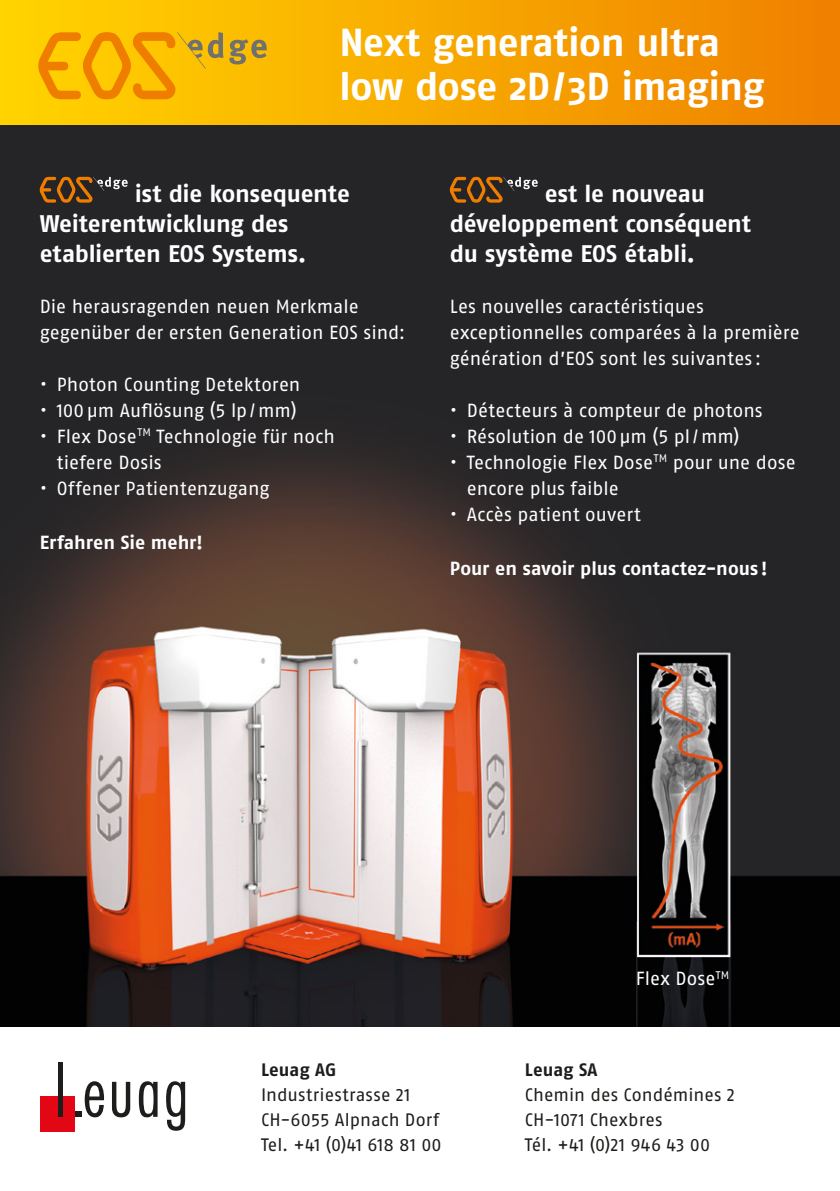
<style>
.page{position:relative;width:840px;height:1191px;background:#fff}
.page>*{position:absolute;margin:0;border:0;box-sizing:border-box;transform-origin:0 0}
.t1{font:700 39px/44px "Fago No";letter-spacing:-.015em;color:#fff}
.t2{font:700 24px/30px "Fago No";letter-spacing:-.01em;color:#fff}
.t3{font:19px/26px "Fago No Regular LF";color:#fff}
.t4{font:700 19px "Fago No";color:#fff}
.t5{font:18px/25px "Fago No Regular LF";letter-spacing:.005em;color:#1d1d1b}
.t6{font:700 18px "Fago No";color:#1d1d1b}
</style>
<div class="page">
<div style="left:40px;top:1097px;width:35px;height:35px;background:#e30614"></div>
<hr style="left:59px;top:1062px;width:4px;height:54px;background:#1d1d1b">
<svg style="left:85px;top:1081px;width:19px;height:36px"></svg>
<svg style="left:112px;top:1081px;width:18px;height:36px"></svg>
<svg style="left:139px;top:1081px;width:18px;height:36px"></svg>
<svg style="left:166px;top:1081px;width:19px;height:49px"></svg>
<div style="left:75px;top:1111px;width:7px;height:6px;background:#1d1d1b"></div>
<img style="left:0;top:125px;width:839px;height:901px">
<div style="left:0;top:0;width:839px;height:125px;background:linear-gradient(to right,#ffd500,#f08100)"></div>
<svg style="left:38px;top:32px;width:185px;height:67px;background:#f4ae03"></svg>
<svg style="left:229px;top:39px;width:37px;height:25px"></svg>
<svg style="left:40px;top:177px;width:88px;height:26px;background:#614528"></svg>
<svg style="left:449px;top:177px;width:88px;height:26px;background:#604428"></svg>
<h1 class="t1" style="left:339px;top:20px;width:426px">Next generation ultra low dose 2D/3D imaging</h1>
<p class="t2" style="left:40px;top:178px;width:311px;text-indent:95px">ist die konsequente<br>Weiterentwicklung des etablierten EOS Systems.</p>
<p class="t3" style="left:40px;top:293px;width:367px">Die herausragenden neuen Merkmale gegenüber der ersten Generation EOS sind:</p>
<p class="t3" style="left:40px;top:371px;width:262px">• Photon Counting Detektoren</p>
<p class="t3" style="left:40px;top:397px;width:258px">• 100µm Auflösung (5 lp/mm)</p>
<p class="t3" style="left:57px;top:423px;width:279px;text-indent:-17px">• Flex Dose<sup>TM</sup> Technologie für noch tiefere Dosis</p>
<p class="t3" style="left:40px;top:475px;width:231px">• Offener Patientenzugang</p>
<p class="t4" style="left:40px;top:531px;width:165px">Erfahren Sie mehr!</p>
<p class="t2" style="left:449px;top:178px;width:302px;text-indent:95px">est le nouveau développement conséquent du système EOS établi.</p>
<p class="t3" style="left:449px;top:293px;width:351px">Les nouvelles caractéristiques exceptionnelles comparées à la première génération d’EOS sont les suivantes :</p>
<p class="t3" style="left:449px;top:397px;width:314px">• Détecteurs à compteur de photons</p>
<p class="t3" style="left:449px;top:423px;width:291px">• Résolution de 100µm (5 pl/mm)</p>
<p class="t3" style="left:466px;top:449px;width:330px;text-indent:-17px">• Technologie Flex Dose<sup>TM</sup> pour une dose encore plus faible</p>
<p class="t3" style="left:449px;top:501px;width:192px">• Accès patient ouvert</p>
<p class="t4" style="left:449px;top:557px;width:319px">Pour en savoir plus contactez-nous !</p>
<p class="t6" style="left:261px;top:1059px;width:77px">Leuag AG</p>
<p class="t5" style="left:261px;top:1082px;width:182px">Industriestrasse 21<br>CH-6055 Alpnach Dorf<br>Tel. +41 (0)41 618 81 00</p>
<p class="t3" style="left:635px;top:965px;width:95px">Flex Dose<sup>TM</sup></p>
<p class="t6" style="left:524px;top:1059px;width:74px">Leuag SA</p>
<p class="t5" style="left:524px;top:1082px;width:211px">Chemin des Condémines 2<br>CH-1071 Chexbres<br>Tél. +41 (0)21 946 43 00</p>
</div>
